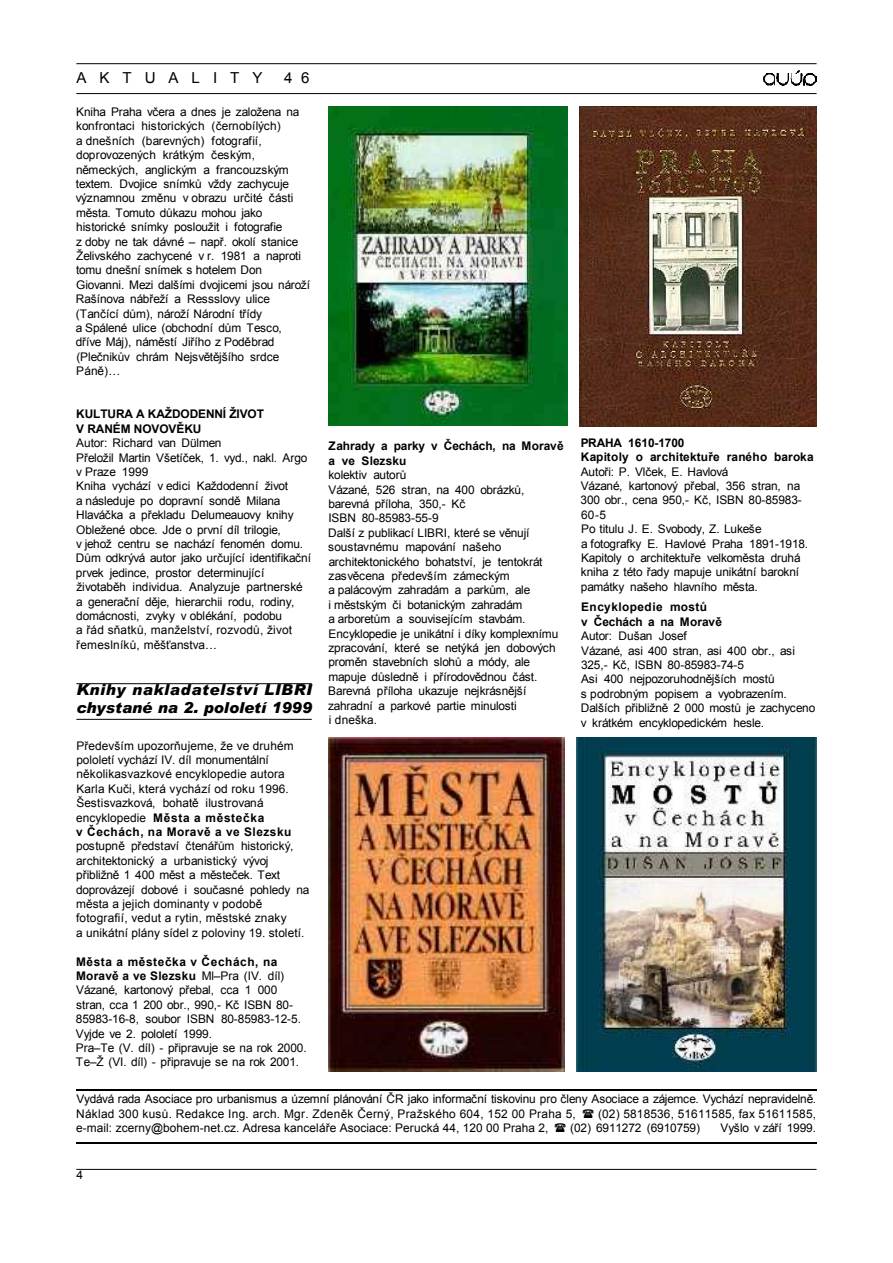
<style>
.page{position:relative;width:893px;height:1263px;background:#fff}
.page>*{position:absolute;margin:0;border:0;box-sizing:border-box;transform-origin:0 0}
.t1{font:italic 900 15.15px/18px "Arial";letter-spacing:.04em;color:#000}
.t2{font:15.15px "Arial";color:#000}
.t3{font:11.85px/14.4px "Arial";letter-spacing:-.01em;color:#000}
.t4{font:11.85px/14.4px "Arial";letter-spacing:.01em;color:#000}
.t5{font:11.85px "Arial";letter-spacing:.015em;color:#000}
.s1{font-weight:700}
</style>
<div class="page">
<hr style="left:76px;top:1169px;width:741px;height:1px;background:#000">
<hr style="left:76px;top:63px;width:741px;height:1px;background:#000">
<hr style="left:76px;top:93px;width:741px;height:1px;background:#000">
<svg style="left:764px;top:71px;width:52px;height:14px"></svg>
<hr style="left:76px;top:1089px;width:741px;height:2px;background:#000">
<hr style="left:76px;top:1142px;width:741px;height:2px;background:#000">
<img style="left:329px;top:737px;width:235px;height:334px">
<img style="left:576px;top:738px;width:240px;height:333px">
<img style="left:580px;top:106px;width:236px;height:320px">
<img style="left:329px;top:107px;width:238px;height:318px">
<hr style="left:76px;top:683px;width:236px;height:1px;background:#000">
<hr style="left:76px;top:719px;width:236px;height:1px;background:#000">
<p class="t2" style="left:76px;top:68px;width:188px">A K T U A L I T Y</p>
<p class="t2" style="left:284px;top:68px;width:27px">4 6</p>
<p class="t3" style="left:76px;top:105px;width:236px">Kniha Praha včera a dnes je založena na konfrontaci historických (černobílých)<br>a dnešních (barevných) fotografií, doprovozených krátkým českým, německých, anglickým a francouzským textem. Dvojice snímků vždy zachycuje významnou změnu v obrazu určité části města. Tomuto důkazu mohou jako historické snímky posloužit i fotografie<br>z doby ne tak dávné – např. okolí stanice Želivského zachycené v r. 1981 a naproti tomu dnešní snímek s hotelem Don Giovanni. Mezi dalšími dvojicemi jsou nároží Rašínova nábřeží a Ressslovy ulice (Tančící dům), nároží Národní třídy<br>a Spálené ulice (obchodní dům Tesco, dříve Máj), náměstí Jiřího z Poděbrad (Plečnikův chrám Nejsvětějšího srdce Páně)…</p>
<p class="t3" style="left:76px;top:407px;width:237px"><span class="s1">KULTURA A KAŽDODENNÍ ŽIVOT<br>V RANÉM NOVOVĚKU<br></span>Autor: Richard van Dülmen<br>Přeložil Martin Všetíček, 1. vyd., nakl. Argo v Praze 1999<br>Kniha vychází v edici Každodenní život<br>a následuje po dopravní sondě Milana Hlaváčka a překladu Delumeauovy knihy Obležené obce. Jde o první díl trilogie,<br>v jehož centru se nachází fenomén domu.<br>Dům odkrývá autor jako určující identifikační prvek jedince, prostor determinující životaběh individua. Analyzuje partnerské a generační děje, hierarchii rodu, rodiny, domácnosti, zvyky v oblékání, podobu<br>a řád sňatků, manželství, rozvodů, život řemeslníků, měšťanstva…</p>
<p class="t1" style="left:76px;top:680px;width:237px">Knihy nakladatelství LIBRI chystané na 2. pololetí 1999</p>
<p class="t4" style="left:76px;top:738px;width:235px">Především upozorňujeme, že ve druhém pololetí vychází IV. díl monumentální několikasvazkové encyklopedie autora Karla Kuči, která vychází od roku 1996.<br>Šestisvazková, bohatě ilustrovaná encyklopedie <span class="s1">Města a městečka<br>v Čechách, na Moravě a ve Slezsku </span>postupně představí čtenářům historický, architektonický a urbanistický vývoj přibližně 1 400 měst a městeček. Text doprovázejí dobové i současné pohledy na města a jejich dominanty v podobě fotografií, vedut a rytin, městské znaky<br>a unikátní plány sídel z poloviny 19. století.</p>
<p class="t3" style="left:76px;top:954px;width:232px"><span class="s1">Města a městečka v Čechách, na Moravě a ve Slezsku</span> Ml–Pra (IV. díl)<br>Vázané, kartonový přebal, cca 1 000 stran, cca 1 200 obr., 990,- Kč ISBN 80- 85983-16-8, soubor ISBN 80-85983-12-5.<br>Vyjde ve 2. pololetí 1999.<br>Pra–Te (V. díl) - připravuje se na rok 2000.<br>Te–Ž (VI. díl) - připravuje se na rok 2001.</p>
<p class="t3" style="left:328px;top:439px;width:237px"><span class="s1">Zahrady a parky v Čechách, na Moravě a ve Slezsku<br></span>kolektiv autorů<br>Vázané, 526 stran, na 400 obrázků, barevná příloha, 350,- Kč<br>ISBN 80-85983-55-9<br>Další z publikací LIBRI, které se věnují soustavnému mapování našeho architektonického bohatství, je tentokrát zasvěcena především zámeckým<br>a palácovým zahradám a parkům, ale<br>i městským či botanickým zahradám<br>a arboretům a souvisejícím stavbám.<br>Encyklopedie je unikátní i díky komplexnímu zpracování, které se netýká jen dobových proměn stavebních slohů a módy, ale mapuje důsledně i přírodovědnou část.<br>Barevná příloha ukazuje nejkrásnější zahradní a parkové partie minulosti<br>i dneška.</p>
<p class="t3" style="left:581px;top:435px;width:235px"><span class="s1">PRAHA 1610-1700<br>Kapitoly o architektuře raného baroka<br></span>Autoři: P. Vlček, E. Havlová<br>Vázané, kartonový přebal, 356 stran, na<br>300 obr., cena 950,- Kč, ISBN 80-85983-<br>60-5<br>Po titulu J. E. Svobody, Z. Lukeše<br>a fotografky E. Havlové Praha 1891-1918.<br>Kapitoly o architektuře velkoměsta druhá kniha z této řady mapuje unikátní barokní památky našeho hlavního města.</p>
<p class="t3" style="left:581px;top:600px;width:236px"><span class="s1">Encyklopedie mostů<br>v Čechách a na Moravě<br></span>Autor: Dušan Josef<br>Vázané, asi 400 stran, asi 400 obr., asi<br>325,- Kč, ISBN 80-85983-74-5<br>Asi 400 nejpozoruhodnějších mostů<br>s podrobným popisem a vyobrazením.<br>Dalších přibližně 2 000 mostů je zachyceno v krátkém encyklopedickém hesle.</p>
<p class="t3" style="left:76px;top:1092px;width:741px">Vydává rada Asociace pro urbanismus a územní plánování ČR jako informační tiskovinu pro členy Asociace a zájemce. Vychází nepravidelně.<br>Náklad 300 kusů. Redakce Ing. arch. Mgr. Zdeněk Černý, Pražského 604, 152 00 Praha 5,</p>
<p class="t5" style="left:598px;top:1105px;width:219px">(02) 5818536, 51611585, fax 51611585,</p>
<p class="t3" style="left:76px;top:1121px;width:474px">e-mail: zcerny@bohem-net.cz. Adresa kanceláře Asociace: Perucká 44, 120 00 Praha 2,</p>
<p class="t3" style="left:570px;top:1121px;width:131px">(02) 6911272 (6910759)</p>
<p class="t3" style="left:721px;top:1121px;width:97px">Vyšlo v září 1999.</p>
<p class="t3" style="left:76px;top:1168px;width:8px">4</p>
</div>
